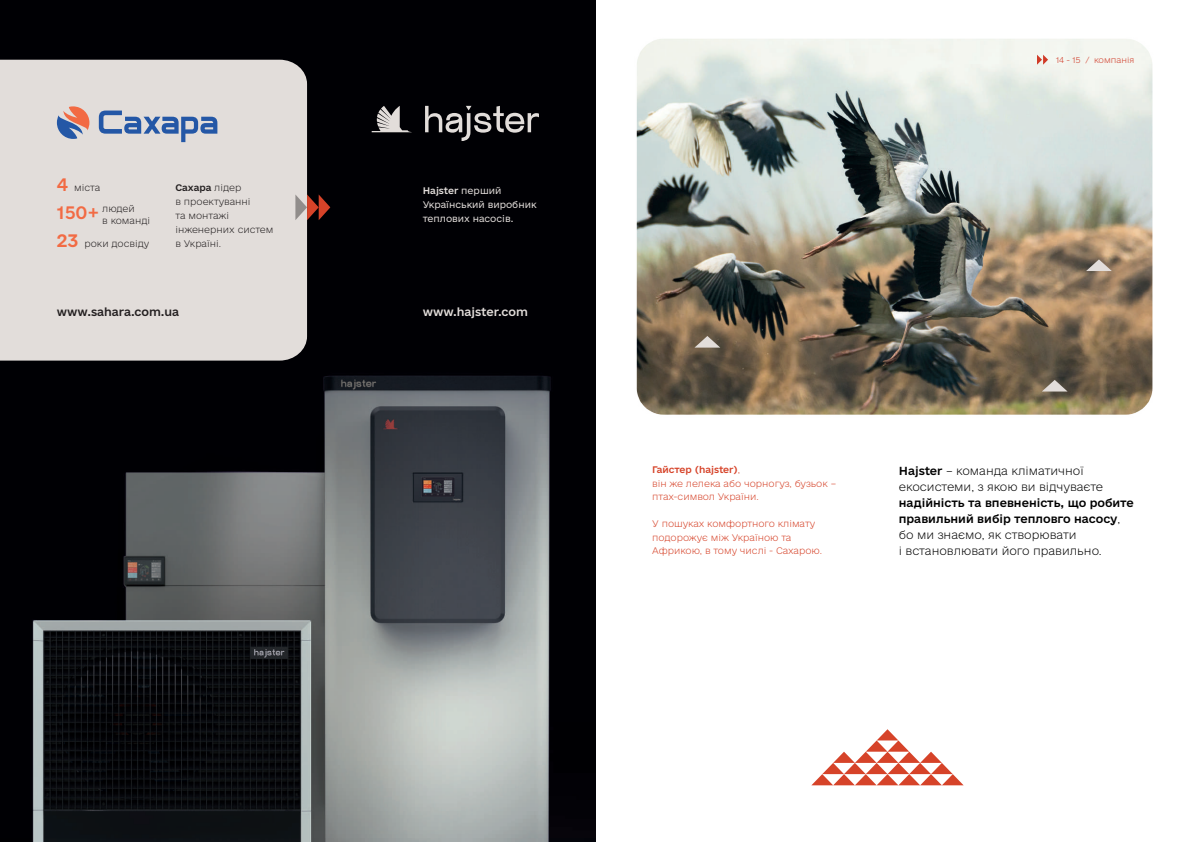
<style>
.page{position:relative;width:1191px;height:842px;background:#fff}
.page>*{position:absolute;margin:0;border:0;box-sizing:border-box;transform-origin:0 0}
.t1{font:17px "e Ukraine Medium";color:#f26b44}
.t2{font:11px/16px "e Ukraine Thin";color:#000}
.t3{font:11px/16px "e Ukraine Medium";color:#000}
.t4{font:11px "e Ukraine Medium";color:#231f20}
.t5{font:11px "e Ukraine Medium";color:#e2ddda}
.t6{font:9px/13.5px "e Ukraine Thin";color:#d64329}
.t7{font:9px/14px "e Ukraine Thin";color:#231f20}
.t8{font:9px/14px "e Ukraine Light";color:#e2ddda}
.t9{font:9px "e Ukraine Medium";color:#d64329}
.t10{font:9px "e Ukraine Medium";color:#e2ddda}
.t11{font:9px "e Ukraine Medium";letter-spacing:-.01em;color:#231f20}
.t12{font:8px "e Ukraine Thin";color:#d03a27}
.s1{font-family:"e Ukraine Medium";font-size:17px;color:#f26b44}
.s2{font-family:"e Ukraine Bold";font-size:17px;color:#f26b44}
.s3{font-family:"e Ukraine Thin"}
.s4{font-family:"e Ukraine Light"}
.s5{font-family:"e Ukraine Medium"}
</style>
<div class="page">
<img style="left:0;top:0;width:595px;height:842px">
<div style="left:0;top:60px;width:307px;height:301px;background:#e2ddda"></div>
<svg style="left:57px;top:106px;width:32px;height:33px"></svg>
<svg style="left:99px;top:111px;width:118px;height:31px;background:#9dacc7"></svg>
<svg style="left:295px;top:194px;width:35px;height:26px"></svg>
<svg style="left:372px;top:106px;width:40px;height:26px"></svg>
<svg style="left:425px;top:106px;width:114px;height:35px;background:#3e3d3f"></svg>
<img style="left:636px;top:39px;width:517px;height:376px">
<svg style="left:1037px;top:55px;width:11px;height:10px"></svg>
<svg style="left:812px;top:729px;width:151px;height:56px"></svg>
<svg style="left:694px;top:336px;width:26px;height:12px"></svg>
<svg style="left:1086px;top:259px;width:25px;height:12px"></svg>
<svg style="left:1041px;top:380px;width:26px;height:11px"></svg>
<p class="t7" style="left:57px;top:181px;width:45px"><span class="s1">4</span> міста</p>
<h1 class="t1" style="left:57px;top:203px;width:44px">150+</h1>
<p class="t7" style="left:57px;top:237px;width:94px"><span class="s2">23</span> роки досвіду</p>
<p class="t7" style="left:102px;top:203px;width:49px;line-height:12px">людей<br>в команді</p>
<p class="t11" style="left:175px;top:182px;width:67px">Сахара <span class="s3">лідер</span></p>
<p class="t7" style="left:175px;top:194px;width:100px">в проектуванні<br>та монтажі інженерних систем в Україні.</p>
<p class="t4" style="left:57px;top:305px;width:124px">www.sahara.com.ua</p>
<p class="t10" style="left:423px;top:185px;width:80px">Hajster <span class="s4">перший</span></p>
<p class="t8" style="left:423px;top:198px;width:115px">Український виробник теплових насосів.</p>
<p class="t5" style="left:423px;top:305px;width:107px">www.hajster.com</p>
<p class="t12" style="left:1056px;top:55px;width:80px">14 - 15 / компанія</p>
<p class="t9" style="left:652px;top:464px;width:89px">Гайстер (hajster)<span class="s3">,</span></p>
<p class="t6" style="left:652px;top:477px;width:185px">він же лелека або чорногуз, бузьок – птах-символ України.</p>
<p class="t6" style="left:652px;top:517px;width:171px">У пошуках комфортного клімату подорожує між Україною та<br>Африкою, в тому числі - Сахарою.</p>
<p class="t2" style="left:899px;top:463px;width:206px"><span class="s5">Hajster</span> – команда кліматичної екосистеми, з якою ви відчуваєте</p>
<p class="t3" style="left:899px;top:495px;width:236px">надійність та впевненість, що робите правильний вибір тепловго насосу<span class="s3">,</span></p>
<p class="t2" style="left:899px;top:527px;width:204px">бо ми знаємо, як створювати<br>і встановлювати його правильно.</p>
</div>
